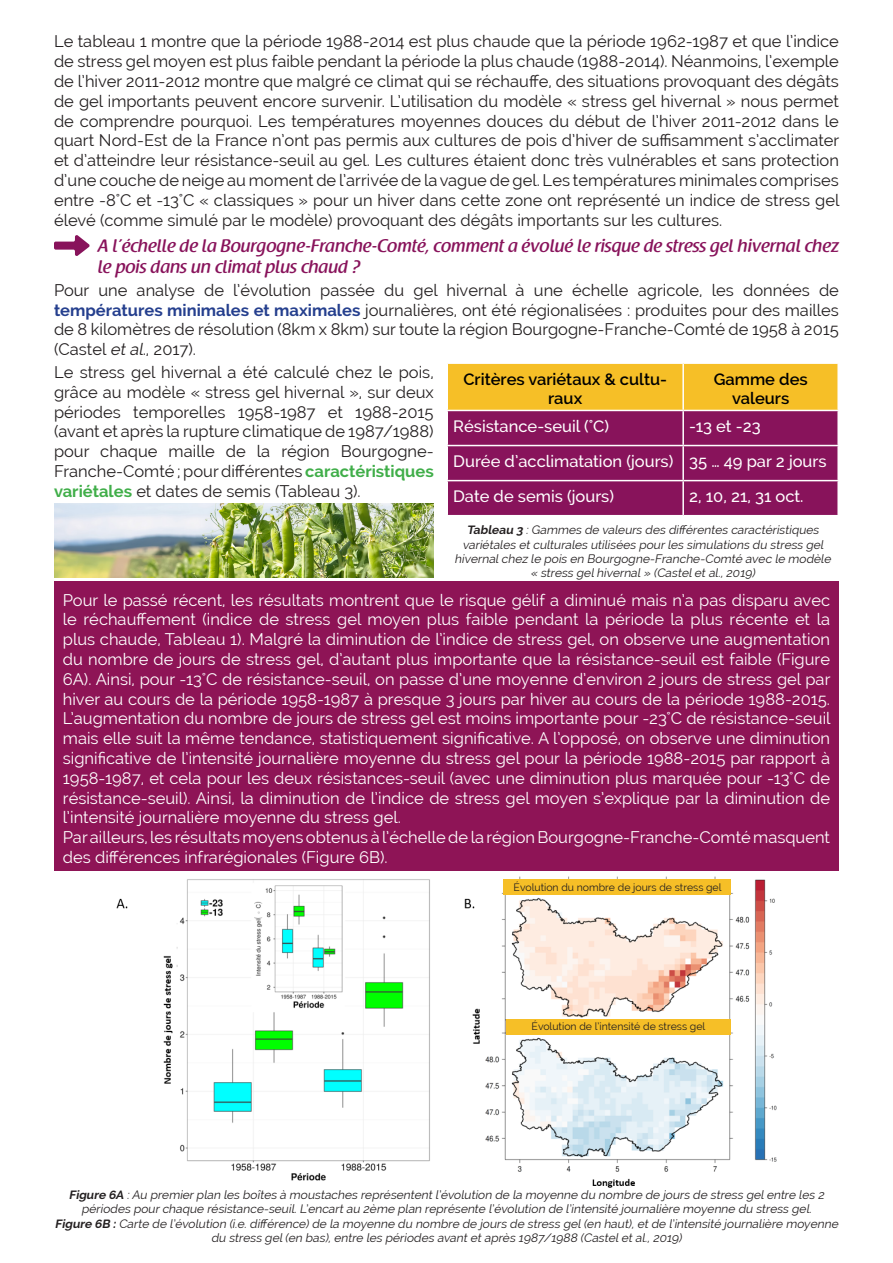
<style>
.page{position:relative;width:893px;height:1263px;background:#fff}
.page>*{position:absolute;margin:0;border:0;box-sizing:border-box;transform-origin:0 0}
.t1{font:500 18px/21.6px "Raspoutine";color:#88135b}
.t2{font:16.5px/19.8px "Raleway";color:#231f20;text-align:justify}
.t3{font:16.5px/19.8px "Raleway";color:#fff;text-align:justify}
.t4{font:500 16.5px "Raleway";color:#fff}
.t5{font:600 16.5px/19.8px "Raleway";color:#000001;text-align:center}
.t6{font:italic 12px/14.4px "Raleway";color:#231f20;text-align:center}
.t7{font:10.5px "Raleway";color:#231f20}
.s1{font-weight:700;color:#253f8e}
.s2{font-style:italic}
.s3{font-weight:700;color:#40ae49}
.s4{font-weight:700}
</style>
<div class="page">
<img style="left:116px;top:876px;width:661px;height:312px">
<div style="left:503px;top:879px;width:227px;height:16px;background:#f6bf27"></div>
<div style="left:506px;top:1019px;width:224px;height:15px;background:#f6bf27"></div>
<div style="left:54px;top:582px;width:785px;height:289px;background:#8e1456"></div>
<svg style="left:54px;top:235px;width:36px;height:21px"></svg>
<svg style="left:448px;top:364px;width:389px;height:151px;background:#ab4a4c"></svg>
<hr style="left:682px;top:364px;width:2px;height:46px;background:#fff">
<hr style="left:446px;top:410px;width:237px;height:1px;background:#fff">
<hr style="left:683px;top:410px;width:156px;height:1px;background:#fff">
<hr style="left:682px;top:411px;width:2px;height:34px;background:#fff">
<hr style="left:446px;top:445px;width:237px;height:1px;background:#fff">
<hr style="left:683px;top:445px;width:156px;height:1px;background:#fff">
<hr style="left:682px;top:446px;width:2px;height:34px;background:#fff">
<hr style="left:446px;top:480px;width:237px;height:1px;background:#fff">
<hr style="left:683px;top:480px;width:156px;height:1px;background:#fff">
<hr style="left:682px;top:481px;width:2px;height:34px;background:#fff">
<img style="left:54px;top:503px;width:380px;height:74px">
<p class="t2" style="left:54px;top:32px;width:787px">Le tableau 1 montre que la période 1988-2014 est plus chaude que la période 1962-1987 et que l’indice de stress gel moyen est plus faible pendant la période la plus chaude (1988-2014). Néanmoins, l’exemple de l’hiver 2011-2012 montre que malgré ce climat qui se réchauffe, des situations provoquant des dégâts de gel importants peuvent encore survenir. L’utilisation du modèle « stress gel hivernal » nous permet de comprendre pourquoi. Les températures moyennes douces du début de l’hiver 2011-2012 dans le quart Nord-Est de la France n’ont pas permis aux cultures de pois d’hiver de suffisamment s’acclimater et d’atteindre leur résistance-seuil au gel. Les cultures étaient donc très vulnérables et sans protection d’une couche de neige au moment de l’arrivée de la vague de gel. Les températures minimales comprises entre -8°C et -13°C « classiques » pour un hiver dans cette zone ont représenté un indice de stress gel élevé (comme simulé par le modèle) provoquant des dégâts importants sur les cultures.</p>
<p class="t1" style="left:98px;top:235px;width:743px">A l’échelle de la Bourgogne-Franche-Comté, comment a évolué le risque de stress gel hivernal chez le pois dans un climat plus chaud ?</p>
<p class="t2" style="left:54px;top:280px;width:786px">Pour une analyse de l’évolution passée du gel hivernal à une échelle agricole, les données de <span class="s1">températures minimales et maximales</span> journalières, ont été régionalisées : produites pour des mailles de 8 kilomètres de résolution (8km x 8km) sur toute la région Bourgogne-Franche-Comté de 1958 à 2015 (Castel <span class="s2">etal.</span>, 2017).</p>
<p class="t2" style="left:54px;top:362px;width:381px">Le stress gel hivernal a été calculé chez le pois, grâce au modèle « stress gel hivernal », sur deux périodes temporelles 1958-1987 et 1988-2015 (avant et après la rupture climatique de 1987/1988) pour chaque maille de la région Bourgogne-Franche-Comté ; pour différentes <span class="s3">caractéristiques variétales</span> et dates de semis (Tableau 3).</p>
<p class="t5" style="left:463px;top:369px;width:205px">Critères variétaux &amp; cultu&shy;raux</p>
<p class="t5" style="left:714px;top:369px;width:96px">Gamme des</p>
<p class="t5" style="left:732px;top:389px;width:59px">valeurs</p>
<p class="t4" style="left:453px;top:417px;width:157px">Résistance-seuil (°C)</p>
<p class="t4" style="left:689px;top:417px;width:73px">-13 et -23</p>
<p class="t4" style="left:453px;top:452px;width:222px">Durée d’acclimatation (jours)</p>
<p class="t4" style="left:689px;top:452px;width:139px">35 … 49 par 2 jours</p>
<p class="t4" style="left:453px;top:487px;width:162px">Date de semis (jours)</p>
<p class="t4" style="left:689px;top:487px;width:116px">2, 10, 21, 31 oct.</p>
<p class="t6" style="left:455px;top:523px;width:380px"><span class="s4">Tableau 3</span> :Gammes de valeurs des différentes caractéristiques variétales etculturales utilisées pourles simulations du stress gel hivernalchez le pois en Bourgogne-Franche-Comté avec le modèle « stress gelhivernal» (Casteletal.,2019)</p>
<p class="t3" style="left:63px;top:590px;width:769px">Pour le passé récent, les résultats montrent que le risque gélif a diminué mais n’a pas disparu avec le réchauffement (indice de stress gel moyen plus faible pendant la période la plus récente et la plus chaude, Tableau 1). Malgré la diminution de l’indice de stress gel, on observe une augmentation du nombre de jours de stress gel, d’autant plus importante que la résistance-seuil est faible (Figure 6A). Ainsi, pour -13°C de résistance-seuil, on passe d’une moyenne d’environ 2 jours de stress gel par hiver au cours de la période 1958-1987 à presque 3 jours par hiver au cours de la période 1988-2015.<br>L’augmentation du nombre de jours de stress gel est moins importante pour -23°C de résistance-seuil mais elle suit la même tendance, statistiquement significative. A l’opposé, on observe une diminution significative de l’intensité journalière moyenne du stress gel pour la période 1988-2015 par rapport à 1958-1987, et cela pour les deux résistances-seuil (avec une diminution plus marquée pour -13°C de résistance-seuil). Ainsi, la diminution de l’indice de stress gel moyen s’explique par la diminution de l’intensité journalière moyenne du stress gel.</p>
<p class="t3" style="left:63px;top:827px;width:769px">Par ailleurs, les résultats moyens obtenus à l’échelle de la région Bourgogne-Franche-Comté masquent des différences infrarégionales (Figure 6B).</p>
<p class="t7" style="left:514px;top:881px;width:209px">Évolution du nombre de jours de stress gel</p>
<p class="t7" style="left:532px;top:1020px;width:175px">Évolution de l’intensité de stress gel</p>
<p class="t6" style="left:69px;top:1187px;width:759px"><span class="s4">Figure 6A</span> :Au premierplan les boîtes à moustaches représententl’évolution de la moyenne du nombre de jours de stress gelentre les 2 périodes pourchaque résistance-seuil.L’encartau 2ème plan représente l’évolution de l’intensité journalière moyenne du stress gel.</p>
<p class="t6" style="left:55px;top:1216px;width:787px"><span class="s4">Figure 6B :</span>Carte de l’évolution (i.e.différence)de la moyenne du nombre de jours de stress gel(en haut),etde l’intensité journalière moyenne du stress gel(en bas),entre les périodes avantetaprès 1987/1988 (Casteletal.,2019)</p>
</div>
